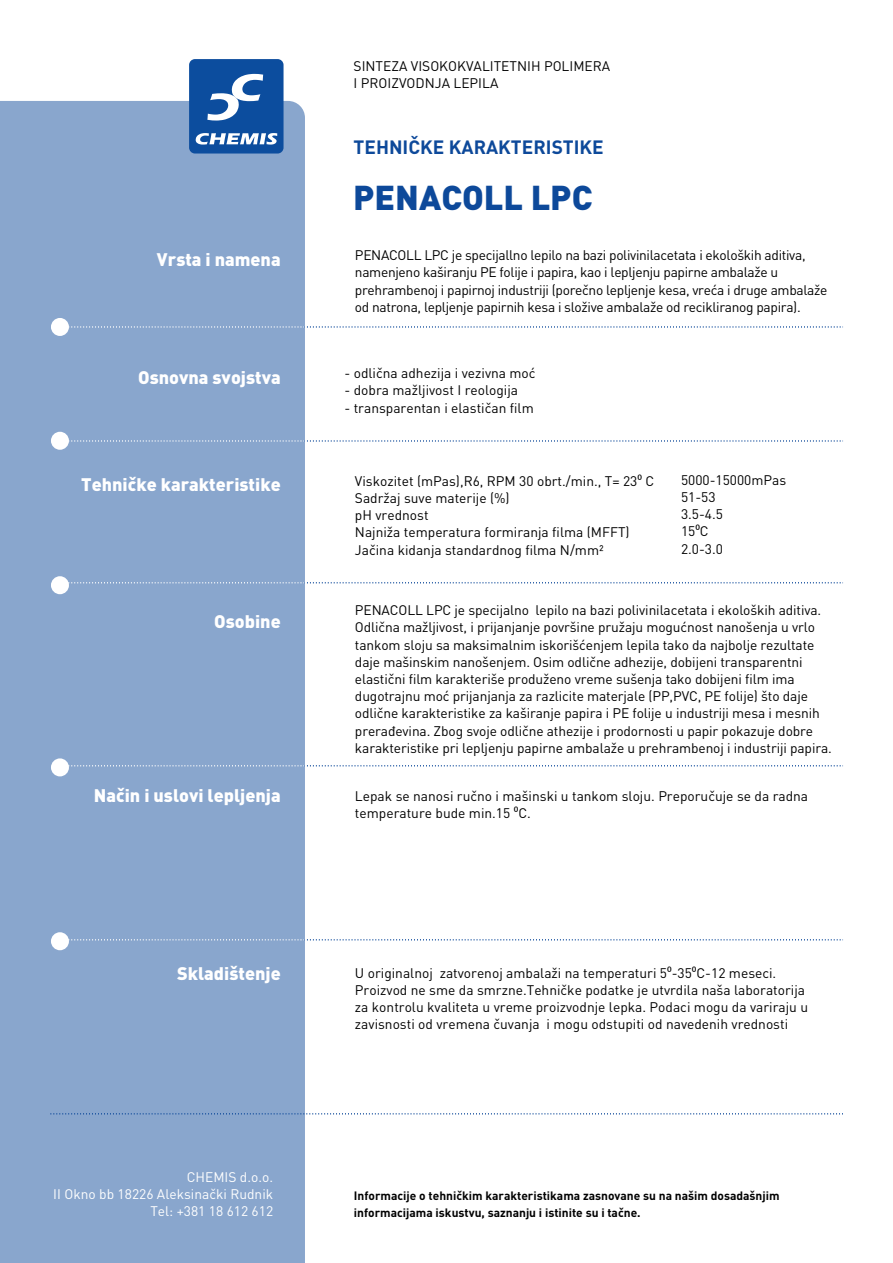
<style>
.page{position:relative;width:893px;height:1263px;background:#fff}
.page>*{position:absolute;margin:0;border:0;box-sizing:border-box;transform-origin:0 0}
.t1{font:900 34.05px "DIN Pro";color:#0d499a}
.t2{font:700 19.05px "DIN Pro";color:#0d499a}
.t3{font:900 18px "DIN Pro";color:#fff}
.t4{font:13.8px/17.2px "DIN Pro";letter-spacing:-.01em;color:#000001}
.t5{font:13.8px/17.2px "DIN Pro";color:#fff;text-align:right}
.t6{font:700 12px/17.2px "DIN Pro";color:#000001}
.s1{font-family:"Myriad Pro"}
</style>
<div class="page">
<div style="left:0;top:101px;width:305px;height:1162px;background:#89a6cd"></div>
<div style="left:189px;top:59px;width:95px;height:95px;background:#0c4d9e;border-radius:6px"></div>
<svg style="left:196px;top:133px;width:81px;height:12px"></svg>
<svg style="left:207px;top:74px;width:56px;height:47px"></svg>
<svg style="left:69px;top:326px;width:774px;height:2px"></svg>
<svg style="left:69px;top:440px;width:774px;height:2px"></svg>
<svg style="left:69px;top:582px;width:774px;height:1px"></svg>
<svg style="left:69px;top:765px;width:774px;height:1px"></svg>
<svg style="left:69px;top:939px;width:774px;height:1px"></svg>
<svg style="left:50px;top:1113px;width:793px;height:1px"></svg>
<div style="left:51px;top:318px;width:18px;height:18px;background:#fff;border-radius:50%"></div>
<div style="left:51px;top:432px;width:18px;height:18px;background:#fff;border-radius:50%"></div>
<div style="left:51px;top:576px;width:18px;height:18px;background:#fff;border-radius:50%"></div>
<div style="left:51px;top:758px;width:18px;height:18px;background:#fff;border-radius:50%"></div>
<div style="left:51px;top:932px;width:18px;height:18px;background:#fff;border-radius:50%"></div>
<p class="t4" style="left:354px;top:57px;width:258px">SINTEZA VISOKOKVALITETNIH POLIMERA<br>I PROIZVODNJA LEPILA</p>
<h2 class="t2" style="left:354px;top:134px;width:252px">TEHNIČKE KARAKTERISTIKE</h2>
<h1 class="t1" style="left:353px;top:174px;width:241px">PENACOLL LPC</h1>
<h3 class="t3" style="left:157px;top:247px;width:125px">Vrsta i namena</h3>
<p class="t4" style="left:355px;top:246px;width:474px">PENACOLL LPC je specijallno lepilo na bazi polivinilacetata i ekoloških aditiva, namenjeno kaširanju PE folije i papira, kao i lepljenju papirne ambalaže u prehrambenoj i papirnoj industriji (porečno lepljenje kesa, vreća i druge ambalaže od natrona, lepljenje papirnih kesa i složive ambalaže od recikliranog papira).</p>
<h3 class="t3" style="left:138px;top:365px;width:144px">Osnovna svojstva</h3>
<p class="t4" style="left:344px;top:364px;width:193px">- odlična adhezija i vezivna moć</p>
<p class="t4" style="left:344px;top:381px;width:175px">- dobra mažljivost I reologija</p>
<p class="t4" style="left:344px;top:398px;width:191px">- transparentan i elastičan film</p>
<h3 class="t3" style="left:81px;top:473px;width:201px">Tehničke karakteristike</h3>
<p class="t4" style="left:355px;top:472px;width:301px">Viskozitet (mPas),R6, RPM 30 obrt./min., T= 23<span class="s1">0</span> C Sadržaj suve materije (%)<br>pH vrednost<br>Najniža temperatura formiranja filma (MFFT)<br>Jačina kidanja standardnog filma N/mm²</p>
<p class="t4" style="left:681px;top:471px;width:107px">5000-15000mPas<br>51-53<br>3.5-4.5<br>15<span class="s1">0</span>C<br>2.0-3.0</p>
<h3 class="t3" style="left:214px;top:610px;width:68px">Osobine</h3>
<p class="t4" style="left:355px;top:601px;width:478px">PENACOLL LPC je specijalno lepilo na bazi polivinilacetata i ekoloških aditiva.<br>Odlična mažljivost, i prijanjanje površine pružaju mogućnost nanošenja u vrlo tankom sloju sa maksimalnim iskorišćenjem lepila tako da najbolje rezultate daje mašinskim nanošenjem. Osim odlične adhezije, dobijeni transparentni elastični film karakteriše produženo vreme sušenja tako dobijeni film ima dugotrajnu moć prijanjanja za razlicite materjale (PP,PVC, PE folije) što daje odlične karakteristike za kaširanje papira i PE folije u industriji mesa i mesnih prerađevina. Zbog svoje odlične athezije i prodornosti u papir pokazuje dobre karakteristike pri lepljenju papirne ambalaže u prehrambenoj i industriji papira.</p>
<h3 class="t3" style="left:94px;top:783px;width:188px">Način i uslovi lepljenja</h3>
<p class="t4" style="left:355px;top:787px;width:455px">Lepak se nanosi ručno i mašinski u tankom sloju. Preporučuje se da radna temperature bude min.15 <span class="s1">0</span>C.</p>
<h3 class="t3" style="left:177px;top:961px;width:105px">Skladištenje</h3>
<p class="t4" style="left:355px;top:964px;width:455px">U originalnoj zatvorenoj ambalaži na temperaturi 5<span class="s1">0</span>-35<span class="s1">0</span>C-12 meseci.<br>Proizvod ne sme da smrzne.Tehničke podatke je utvrdila naša laboratorija za kontrolu kvaliteta u vreme proizvodnje lepka. Podaci mogu da variraju u zavisnosti od vremena čuvanja i mogu odstupiti od navedenih vrednosti</p>
<p class="t5" style="left:53px;top:1168px;width:221px">CHEMIS d.o.o.<br>II Okno bb 18226 Aleksinački Rudnik<br>Tel: +381 18 612 612</p>
<p class="t6" style="left:354px;top:1187px;width:427px">Informacije o tehničkim karakteristikama zasnovane su na našim dosadašnjim informacijama iskustvu, saznanju i istinite su i tačne.</p>
</div>
